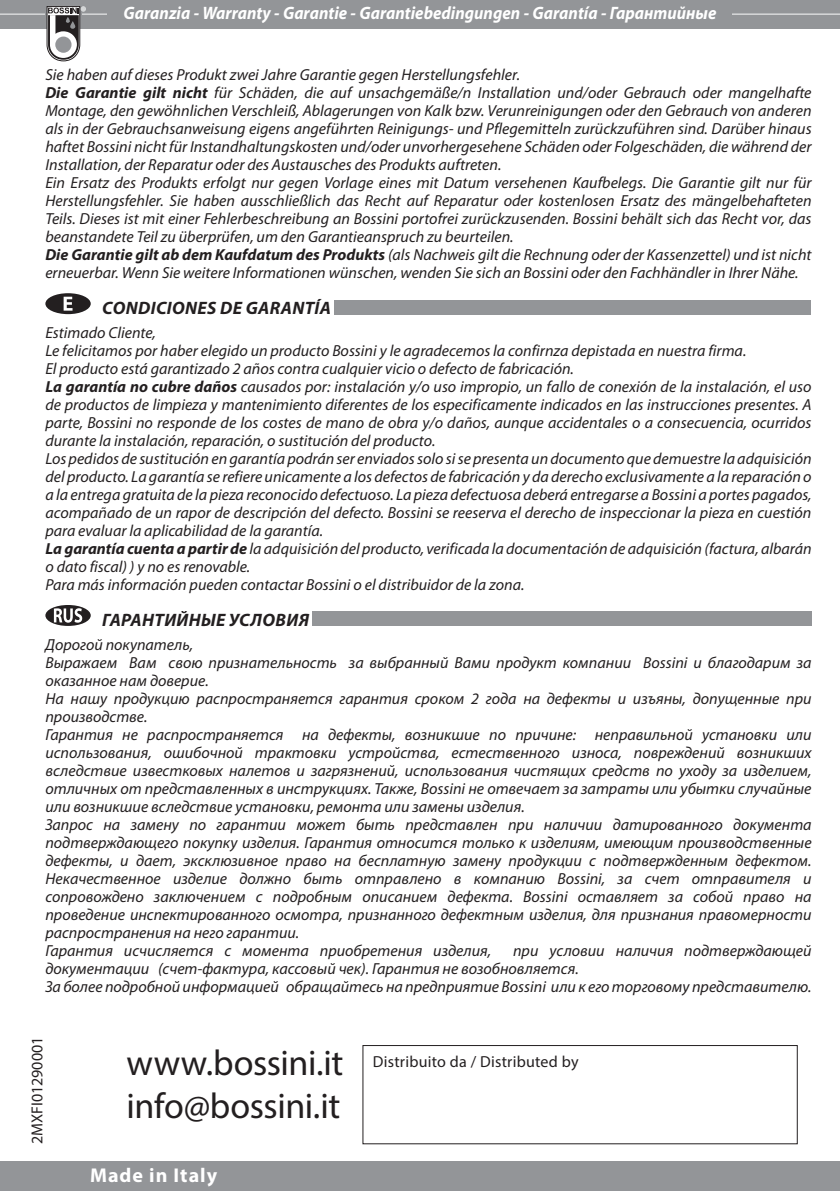
<style>
.page{position:relative;width:840px;height:1191px;background:#fff}
.page>*{position:absolute;margin:0;border:0;box-sizing:border-box;transform-origin:0 0}
.t1{font:36px "Myriad Pro";letter-spacing:-.01em;color:#231f20}
.t2{font:700 20px "Myriad Pro";letter-spacing:.05em;color:#fff}
.t3{font:italic 700 18px "Myriad Pro";color:#fff;scale:.93 1}
.t4{font:italic 700 18px "Myriad Pro";letter-spacing:.02em;color:#231f20}
.t5{font:italic 16px/18px "Myriad Pro";color:#231f20}
.t6{font:16px "Myriad Pro";letter-spacing:.015em;color:#231f20}
.s1{font-weight:700}
.s2{color:#fff}
</style>
<div class="page">
<div style="left:0;top:1161px;width:839px;height:30px;background:#939598"></div>
<div style="left:0;top:0;width:839px;height:28px;background:#939598"></div>
<hr style="left:0;top:13px;width:839px;height:2px;background:#dcddde">
<svg style="left:47px;top:6px;width:38px;height:55px"></svg>
<div style="left:108px;top:6px;width:623px;height:17px;background:#939598"></div>
<div style="left:362px;top:1045px;width:435px;height:99px;border:1px solid #231f20"></div>
<svg style="left:45px;top:293px;width:46px;height:21px"></svg>
<div style="left:334px;top:300px;width:476px;height:14px;background:#939598"></div>
<svg style="left:45px;top:605px;width:46px;height:21px"></svg>
<div style="left:312px;top:611px;width:499px;height:14px;background:#939598"></div>
<p class="t3" style="left:123px;top:7px;width:638px">Garanzia - Warranty - Garantie - Garantiebedingungen - Garantía - Гарантийные</p>
<p class="t5" style="left:45px;top:67px;width:767px">Sie haben auf dieses Produkt zwei Jahre Garantie gegen Herstellungsfehler.<br><span class="s1">Die Garantie gilt nicht</span> für Schäden, die auf unsachgemäße/n Installation und/oder Gebrauch oder mangelhafte Montage, den gewöhnlichen Verschleiß, Ablagerungen von Kalk bzw. Verunreinigungen oder den Gebrauch von anderen als in der Gebrauchsanweisung eigens angeführten Reinigungs- und Pflegemitteln zurückzuführen sind. Darüber hinaus haftet Bossini nicht für Instandhaltungskosten und/oder unvorhergesehene Schäden oder Folgeschäden, die während der Installation, der Reparatur oder des Austausches des Produkts auftreten.<br>Ein Ersatz des Produkts erfolgt nur gegen Vorlage eines mit Datum versehenen Kaufbelegs. Die Garantie gilt nur für Herstellungsfehler. Sie haben ausschließlich das Recht auf Reparatur oder kostenlosen Ersatz des mängelbehafteten Teils. Dieses ist mit einer Fehlerbeschreibung an Bossini portofrei zurückzusenden. Bossini behält sich das Recht vor, das beanstandete Teil zu überprüfen, um den Garantieanspruch zu beurteilen.<br><span class="s1">Die Garantie gilt ab dem Kaufdatum des Produkts</span> (als Nachweis gilt die Rechnung oder der Kassenzettel) und ist nicht erneuerbar. Wenn Sie weitere Informationen wünschen, wenden Sie sich an Bossini oder den Fachhändler in Ihrer Nähe.</p>
<p class="t4" style="left:102px;top:301px;width:230px">CONDICIONES DE GARANTÍA</p>
<p class="t5" style="left:45px;top:325px;width:767px">Estimado Cliente,<br>Le felicitamos por haber elegido un producto Bossini y le agradecemos la confirnza depistada en nuestra firma.<br>El producto está garantizado 2 años contra cualquier vicio o defecto de fabricación.<br><span class="s1">La garantía no cubre daños</span> causados por: instalación y/o uso impropio, un fallo de conexión de la instalación, el uso de productos de limpieza y mantenimiento diferentes de los especificamente indicados en las instrucciones presentes. A parte, Bossini no responde de los costes de mano de obra y/o daños, aunque accidentales o a consecuencia, ocurridos durante la instalación, reparación, o sustitución del producto.<br>Los pedidos de sustitución en garantía podrán ser enviados solo si se presenta un documento que demuestre la adquisición del producto. La garantía se refiere unicamente a los defectos de fabricación y da derecho exclusivamente a la reparación o a la entrega gratuita de la pieza reconocido defectuoso. La pieza defectuosa deberá entregarse a Bossini a portes pagados, acompañado de un rapor de descripción del defecto. Bossini se reeserva el derecho de inspeccionar la pieza en cuestión para evaluar la aplicabilidad de la garantía.<br><span class="s1">La garantía cuenta a partir de</span> la adquisición del producto, verificada la documentación de adquisición (factura, albarán o dato fiscal) ) y no es renovable.<br>Para más información pueden contactar Bossini o el distribuidor de la zona.</p>
<p class="t4" style="left:102px;top:613px;width:208px">ГАРАНТИЙНЫЕ УСЛОВИЯ</p>
<p class="t5" style="left:45px;top:637px;width:767px">Дорогой покупатель,<br>Выражаем Вам свою признательность за выбранный Вами продукт компании Bossini и благодарим за оказанное нам доверие.<br>На нашу продукцию распространяется гарантия сроком 2 года на дефекты и изъяны, допущенные при производстве.<br>Гарантия не распространяется на дефекты, возникшие по причине: неправильной установки или использования, ошибочной трактовки устройства, естественного износа, повреждений возникших вследствие известковых налетов и загрязнений, использования чистящих средств по уходу за изделием, отличных от представленных в инструкциях. Также, Bossini не отвечает за затраты или убытки случайные или возникшие вследствие установки, ремонта или замены изделия.<br>Запрос на замену по гарантии может быть представлен при наличии датированного документа подтверждающего покупку изделия. Гарантия относится только к изделиям, имеющим производственные дефекты, и дает, эксклюзивное право на бесплатную замену продукции с подтвержденным дефектом.<br>Некачественное изделие должно быть отправлено в компанию Bossini, за счет отправителя и сопровождено заключением с подробным описанием дефекта. Bossini оставляет за собой право на проведение инспектированного осмотра, признанного дефектным изделия, для признания правомерности распространения на него гарантии.<br>Гарантия исчисляется с момента приобретения изделия,</p>
<p class="t5" style="left:45px;top:943px;width:767px;text-indent:467px">при условии наличия подтверждающей документации (счет-фактура, кассовый чек). Гарантия не возобновляется.<br>За более подробной информацией обращайтесь на предприятие Bossini или к его торговому представителю.</p>
<p class="t6" style="left:31px;top:1144px;width:109px;rotate:-90deg">2MXFI01290001</p>
<h1 class="t1" style="left:126px;top:1049px;width:218px">www.bossini.it</h1>
<p class="t6" style="left:372px;top:1055px;width:207px">Distribuito da / Distributed by</p>
<h1 class="t1" style="left:126px;top:1092px;width:227px">info@bossini.it<span class="s2">t</span></h1>
<p class="t2" style="left:90px;top:1168px;width:128px">Made in Italy</p>
</div>
